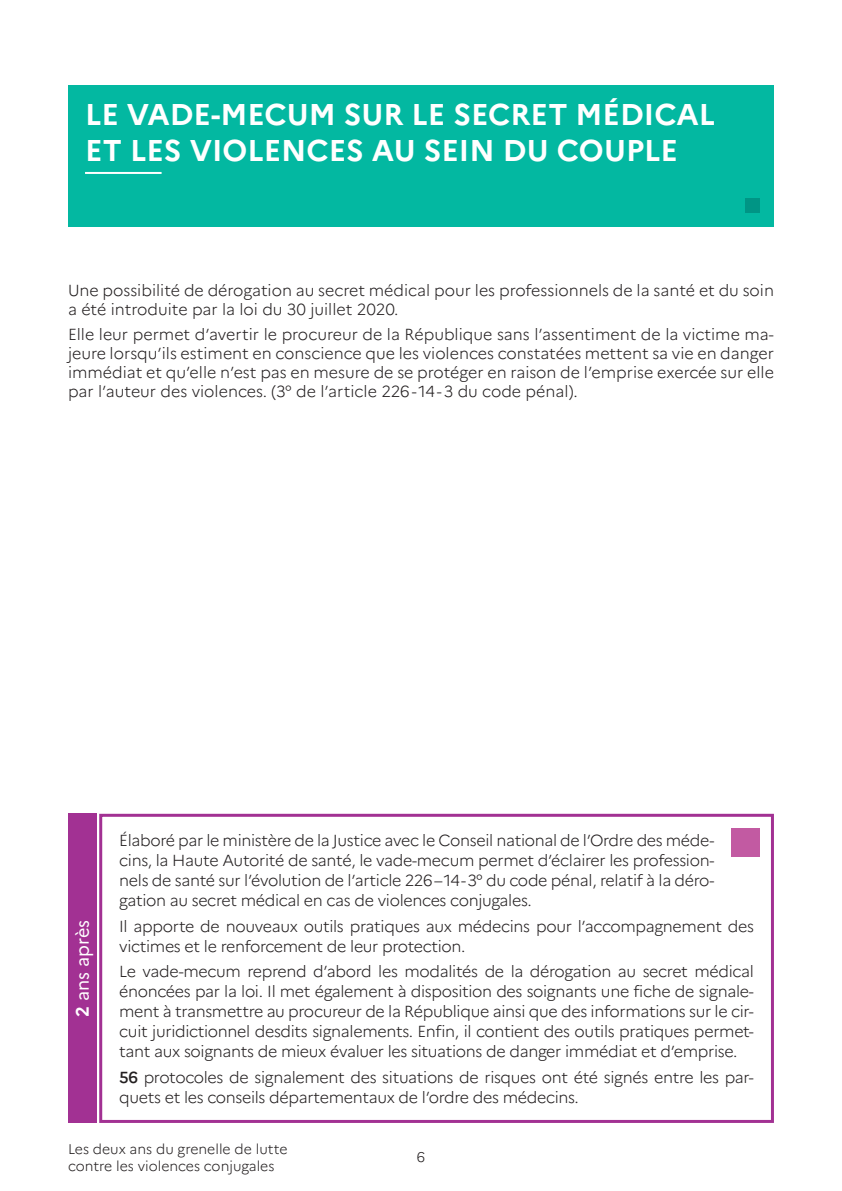
<style>
.page{position:relative;width:842px;height:1191px;background:#fff}
.page>*{position:absolute;margin:0;border:0;box-sizing:border-box;transform-origin:0 0}
.Titres{font:700 30px/36px "Marianne";color:#fff}
.t1{font:18px "Marianne";color:#fff}
.Textes_courants{font:300 16px/20px "Marianne";letter-spacing:-.02em;color:#231f20;text-align:justify}
.Textes_courants-2{font:300 16px/19.2px "Marianne";color:#231f20}
.t2{font:300 14px/16.8px "Marianne";color:#231f20}
.s1{font-weight:700}
.s2{font-weight:500}
</style>
<div class="page">
<div style="left:68px;top:85px;width:706px;height:142px;background:#03b8a1"></div>
<hr style="left:85px;top:172px;width:77px;height:2px;background:#fff">
<div style="left:746px;top:198px;width:14px;height:15px;background:#009585"></div>
<div style="left:99px;top:813px;width:675px;height:310px;border:3px solid #a23193"></div>
<div style="left:68px;top:813px;width:28px;height:310px;background:#a23193"></div>
<div style="left:731px;top:828px;width:29px;height:28px;background:#c25aa2"></div>
<p class="Titres" style="left:85px;top:96px;width:631px">LE VADE-MECUM SUR LE SECRET MÉDICAL<br>ET LES VIOLENCES AU SEIN DU COUPLE</p>
<p class="Textes_courants-2" style="left:68px;top:280px;width:707px">Une possibilité de dérogation au secret médical pour les professionnels de la santé et du soin a été introduite par la loi du 30 juillet 2020.</p>
<p class="Textes_courants" style="left:68px;top:324px;width:707px;line-height:19.2px">Elle leur permet d’avertir le procureur de la République sans l’assentiment de la victime ma&shy;jeure lorsqu’ils estiment en conscience que les violences constatées mettent sa vie en danger immédiat et qu’elle n’est pas en mesure de se protéger en raison de l’emprise exercée sur elle par l’auteur des violences. (3° de l’article 226-14-3 du code pénal).</p>
<p class="t1" style="left:72px;top:1016px;width:98px;rotate:-90deg"><span class="s1">2</span> ans après</p>
<p class="Textes_courants" style="left:119px;top:830px;width:597px">Élaboré par le ministère de la Justice avec le Conseil national de l’Ordre des méde&shy;cins, la Haute Autorité de santé, le vade-mecum permet d’éclairer les profession&shy;nels de santé sur l’évolution de l’article 226–14-3° du code pénal, relatif à la déro&shy;gation au secret médical en cas de violences conjugales.</p>
<p class="Textes_courants" style="left:119px;top:915px;width:636px">Il apporte de nouveaux outils pratiques aux médecins pour l’accompagnement des victimes et le renforcement de leur protection.</p>
<p class="Textes_courants" style="left:119px;top:961px;width:636px">Le vade-mecum reprend d’abord les modalités de la dérogation au secret médical énoncées par la loi. Il met également à disposition des soignants une fiche de signale&shy;ment à transmettre au procureur de la République ainsi que des informations sur le cir&shy;cuit juridictionnel desdits signalements. Enfin, il contient des outils pratiques permet&shy;tant aux soignants de mieux évaluer les situations de danger immédiat et d’emprise.</p>
<p class="Textes_courants" style="left:119px;top:1067px;width:636px"><span class="s2">56</span> protocoles de signalement des situations de risques ont été signés entre les par&shy;quets et les conseils départementaux de l’ordre des médecins.</p>
<p class="t2" style="left:68px;top:1140px;width:221px">Les deux ans du grenelle de lutte contre les violences conjugales</p>
<p class="t2" style="left:417px;top:1148px;width:10px">6</p>
</div>
